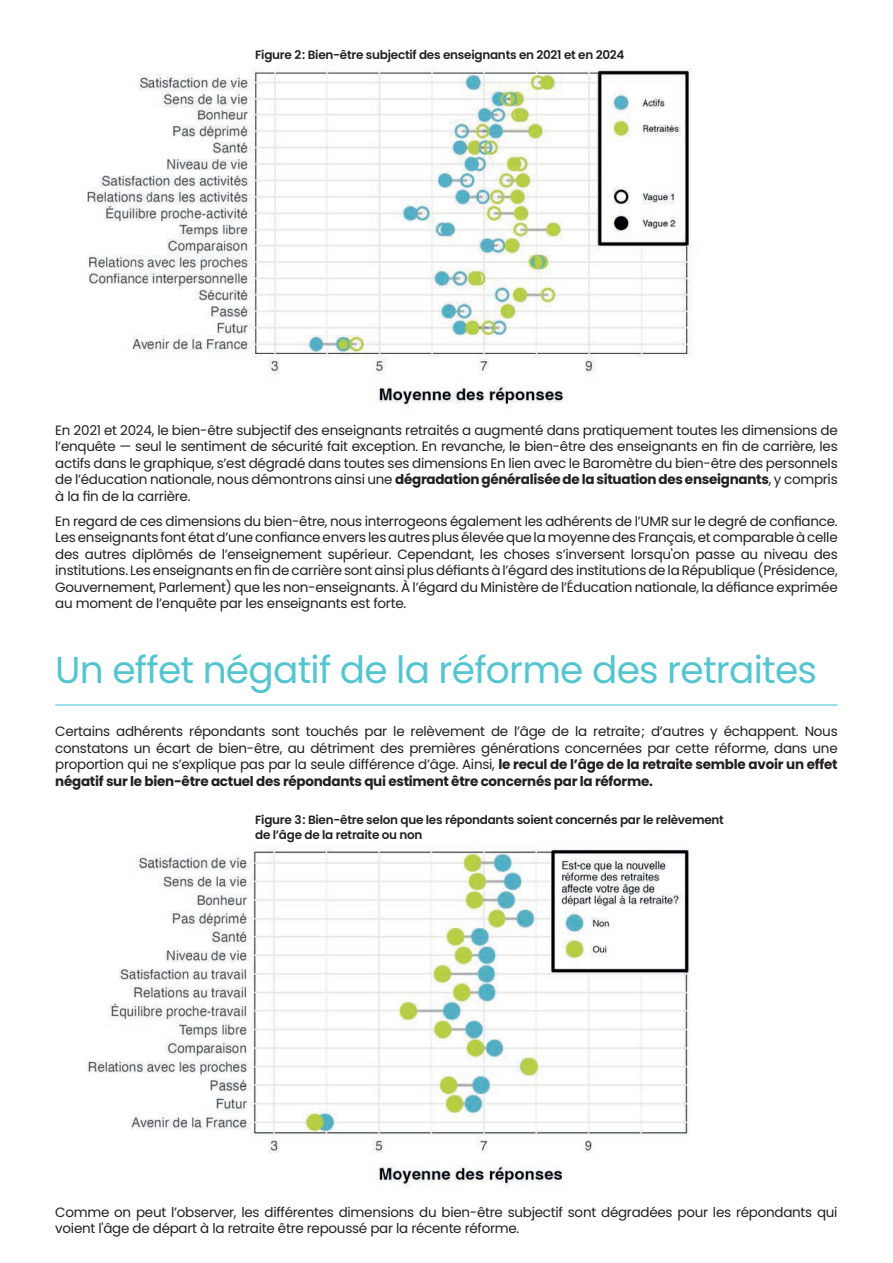
<style>
.page{position:relative;width:893px;height:1263px;background:#fff}
.page>*{position:absolute;margin:0;border:0;box-sizing:border-box;transform-origin:0 0}
.t1{font:37.5px "Poppins";letter-spacing:-.02em;color:#54c5cf}
.t2{font:13.5px/16.5px "Poppins";letter-spacing:-.02em;color:#231f20;text-align:justify}
.t3{font:600 12px/15px "Poppins";letter-spacing:-.02em;color:#231f20}
.s1{font-weight:700}
</style>
<div class="page">
<img style="left:87px;top:68px;width:605px;height:340px">
<hr style="left:55px;top:704px;width:783px;height:1px;background:#54c5cf">
<img style="left:86px;top:847px;width:603px;height:340px">
<p class="t3" style="left:255px;top:48px;width:371px">Figure 2: Bien-être subjectif des enseignants en 2021 et en 2024</p>
<p class="t2" style="left:55px;top:422px;width:784px">En 2021 et 2024, le bien-être subjectif des enseignants retraités a augmenté dans pratiquement toutes les dimensions de l’enquête — seul le sentiment de sécurité fait exception. En revanche, le bien-être des enseignants en fin de carrière, les actifs dans le graphique, s’est dégradé dans toutes ses dimensions En lien avec le Baromètre du bien-être des personnels de l’éducation nationale, nous démontrons ainsi une <span class="s1">dégradation généralisée de la situation des enseignants</span>, y compris à la fin de la carrière.</p>
<p class="t2" style="left:55px;top:513px;width:784px">En regard de ces dimensions du bien-être, nous interrogeons également les adhérents de l’UMR sur le degré de confiance.<br>Les enseignants font état d’une confiance envers les autres plus élevée que la moyenne des Français, et comparable à celle des autres diplômés de l’enseignement supérieur. Cependant, les choses s’inversent lorsqu'on passe au niveau des institutions. Les enseignants en fin de carrière sont ainsi plus défiants à l’égard des institutions de la République (Présidence, Gouvernement, Parlement) que les non-enseignants. À l’égard du Ministère de l’Éducation nationale, la défiance exprimée au moment de l’enquête par les enseignants est forte.</p>
<h1 class="t1" style="left:55px;top:648px;width:763px">Un effet négatif de la réforme des retraites</h1>
<p class="t2" style="left:55px;top:723px;width:784px">Certains adhérents répondants sont touchés par le relèvement de l’âge de la retraite; d’autres y échappent. Nous constatons un écart de bien-être, au détriment des premières générations concernées par cette réforme, dans une proportion qui ne s’explique pas par la seule différence d’âge. Ainsi, <span class="s1">le recul de l’âge de la retraite semble avoir un effet négatif sur le bien-être actuel des répondants qui estiment être concernés par la réforme.</span></p>
<p class="t3" style="left:255px;top:813px;width:470px">Figure 3: Bien-être selon que les répondants soient concernés par le relèvement de l’âge de la retraite ou non</p>
<p class="t2" style="left:55px;top:1204px;width:784px">Comme on peut l’observer, les différentes dimensions du bien-être subjectif sont dégradées pour les répondants qui voient l'âge de départ à la retraite être repoussé par la récente réforme.</p>
</div>
